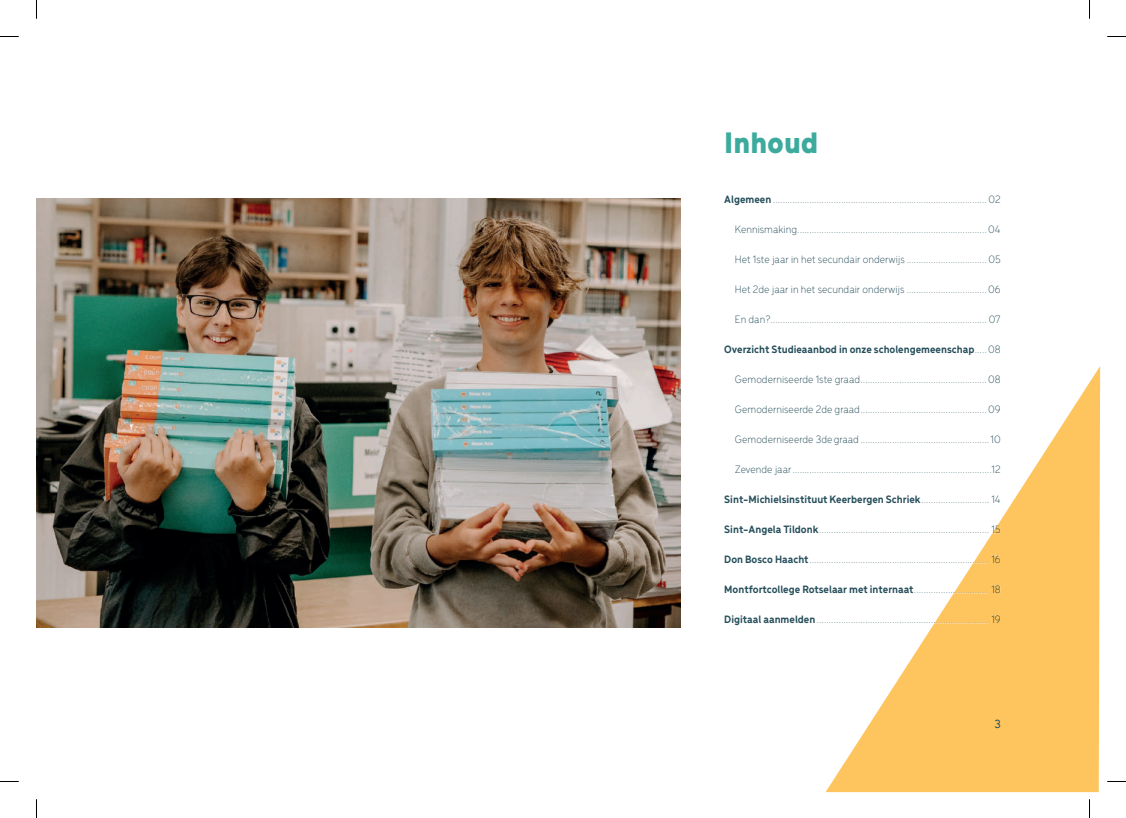
<style>
.page{position:relative;width:1126px;height:818px;background:#fff}
.page>*{position:absolute;margin:0;border:0;box-sizing:border-box;transform-origin:0 0}
.t1{font:900 31.25px "Menca";color:#3cab9d}
.t2{font:500 12.5px "Menca";color:#254e5b}
.t3{font:300 11.25px "Menca";color:#254e5b}
.t4{font:700 11.25px "Menca";color:#254e5b}
.t5{font:300 11.25px "Menca";color:#324432}
.s1{font-weight:700}
.s2{font-weight:300}
.s3{color:#324432}
.s4{font-weight:700;color:#254e5b}
.s5{font-weight:300;color:#324432}
</style>
<div class="page">
<svg style="left:826px;top:368px;width:273px;height:423px"></svg>
<svg style="left:992px;top:525px;width:7px;height:8px"></svg>
<svg style="left:972px;top:562px;width:16px;height:1px"></svg>
<div style="left:991px;top:555px;width:9px;height:8px;background:#fec45d"></div>
<svg style="left:953px;top:592px;width:35px;height:1px"></svg>
<div style="left:991px;top:585px;width:9px;height:8px;background:#fec45d"></div>
<svg style="left:934px;top:622px;width:54px;height:1px"></svg>
<div style="left:991px;top:615px;width:9px;height:8px;background:#fec45d"></div>
<img style="left:36px;top:198px;width:644px;height:428px">
<svg style="left:0;top:36px;width:19px;height:1px"></svg>
<svg style="left:1107px;top:36px;width:18px;height:1px"></svg>
<svg style="left:36px;top:0;width:1px;height:19px"></svg>
<svg style="left:36px;top:799px;width:1px;height:18px"></svg>
<svg style="left:1089px;top:0;width:1px;height:19px"></svg>
<svg style="left:1089px;top:799px;width:1px;height:18px"></svg>
<h1 class="t1" style="left:724px;top:121px;width:96px">Inhoud</h1>
<p class="t3" style="left:724px;top:191px;width:278px"><span class="s1">Algemeen</span> ........................................................................................02</p>
<p class="t3" style="left:734px;top:221px;width:267px">Kennismaking ..............................................................................04</p>
<p class="t3" style="left:734px;top:251px;width:267px">Het 1ste jaar in het secundair onderwijs .................................05</p>
<p class="t3" style="left:734px;top:281px;width:267px">Het 2de jaar in het secundair onderwijs .................................06</p>
<p class="t3" style="left:734px;top:311px;width:267px">En dan? ......................................................................................... 07</p>
<p class="t4" style="left:724px;top:341px;width:278px">Overzicht Studieaanbod in onze scholengemeenschap <span class="s2">.....08</span></p>
<p class="t3" style="left:734px;top:371px;width:267px">Gemoderniseerde 1ste graad ....................................................08</p>
<p class="t3" style="left:734px;top:401px;width:267px">Gemoderniseerde 2de graad ....................................................09</p>
<p class="t3" style="left:734px;top:431px;width:267px">Gemoderniseerde 3degraad .....................................................10</p>
<p class="t3" style="left:734px;top:461px;width:267px">Zevende jaar ..................................................................................12</p>
<p class="t4" style="left:724px;top:491px;width:278px">Sint-Michielsinstituut Keerbergen Schriek <span class="s2">............................ 14</span></p>
<p class="t3" style="left:724px;top:521px;width:278px"><span class="s1">Sint-Angela Tildonk</span> ...................................................................... <span class="s3">15</span></p>
<p class="t5" style="left:724px;top:551px;width:278px"><span class="s4">Don Bosco Haacht</span>.......................................................................... 16</p>
<p class="t4" style="left:724px;top:581px;width:278px">Montfortcollege Rotselaar met internaat<span class="s5">............................... 18</span></p>
<p class="t5" style="left:724px;top:611px;width:278px"><span class="s4">Digitaal aanmelden</span>....................................................................... 19</p>
<p class="t2" style="left:994px;top:715px;width:8px">3</p>
</div>
